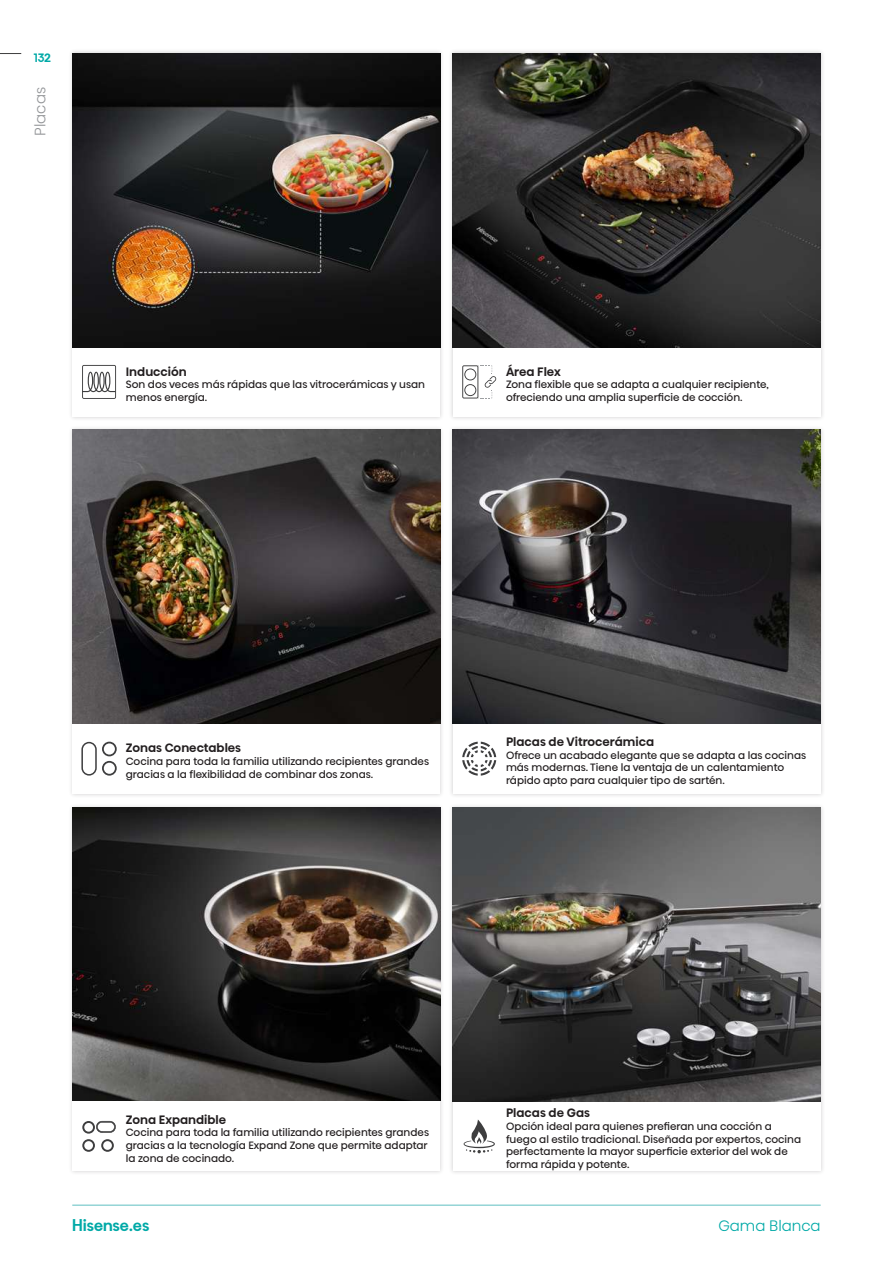
<style>
.page{position:relative;width:893px;height:1263px;background:#fff}
.page>*{position:absolute;margin:0;border:0;box-sizing:border-box;transform-origin:0 0}
.t1{font:500 15px "Hisense Alfabet";color:#00a9a7}
.t2{font:300 15px "Hisense Alfabet";color:#00a9a7}
.t3{font:300 15px "Hisense Alfabet";color:#939598}
.t4{font:500 12px "Hisense Alfabet";color:#231f20}
.t5{font:500 12px "Hisense Alfabet";color:#00a9a7}
.t6{font:10.5px/12.6px "Hisense Alfabet";color:#231f20}
</style>
<div class="page">
<svg style="left:0;top:53px;width:21px;height:1px"></svg>
<hr style="left:72px;top:1204px;width:749px;height:2px;background:#94d5d6">
<div style="left:68px;top:48px;width:377px;height:373px;background:#231f20;opacity:.2"></div>
<div style="left:72px;top:53px;width:368px;height:364px;background:#fff"></div>
<img style="left:72px;top:53px;width:368px;height:294px">
<div style="left:448px;top:48px;width:377px;height:373px;background:#231f20;opacity:.2"></div>
<div style="left:453px;top:53px;width:367px;height:364px;background:#fff"></div>
<img style="left:453px;top:53px;width:367px;height:294px">
<svg style="left:82px;top:365px;width:34px;height:34px"></svg>
<div style="left:68px;top:425px;width:377px;height:373px;background:#231f20;opacity:.2"></div>
<div style="left:72px;top:430px;width:368px;height:363px;background:#fff"></div>
<img style="left:72px;top:430px;width:368px;height:294px">
<div style="left:448px;top:425px;width:377px;height:373px;background:#231f20;opacity:.2"></div>
<div style="left:453px;top:430px;width:367px;height:363px;background:#fff"></div>
<img style="left:453px;top:430px;width:367px;height:293px">
<svg style="left:81px;top:742px;width:36px;height:34px"></svg>
<div style="left:68px;top:803px;width:377px;height:372px;background:#231f20;opacity:.2"></div>
<div style="left:72px;top:807px;width:368px;height:364px;background:#fff"></div>
<img style="left:72px;top:807px;width:368px;height:294px">
<div style="left:448px;top:803px;width:377px;height:372px;background:#231f20;opacity:.2"></div>
<div style="left:453px;top:807px;width:367px;height:364px;background:#fff"></div>
<img style="left:453px;top:807px;width:367px;height:294px">
<svg style="left:101px;top:1139px;width:13px;height:13px"></svg>
<svg style="left:82px;top:1139px;width:13px;height:13px"></svg>
<svg style="left:82px;top:1121px;width:34px;height:12px"></svg>
<svg style="left:464px;top:1119px;width:31px;height:34px"></svg>
<svg style="left:462px;top:742px;width:34px;height:34px"></svg>
<svg style="left:462px;top:365px;width:34px;height:34px"></svg>
<p class="t5" style="left:34px;top:49px;width:19px">132</p>
<h1 class="t3" style="left:26px;top:136px;width:50px;rotate:-90deg">Placas</h1>
<p class="t4" style="left:126px;top:363px;width:62px">Inducción</p>
<p class="t6" style="left:126px;top:377px;width:301px">Son dos veces más rápidas que las vitrocerámicas y usan menos energía.</p>
<p class="t4" style="left:506px;top:363px;width:56px">Área Flex</p>
<p class="t6" style="left:506px;top:377px;width:264px">Zona flexible que se adapta a cualquier recipiente, ofreciendo una amplia superficie de cocción.</p>
<p class="t4" style="left:126px;top:739px;width:117px">Zonas Conectables</p>
<p class="t6" style="left:126px;top:754px;width:305px">Cocina para toda la familia utilizando recipientes grandes gracias a la flexibilidad de combinar dos zonas.</p>
<p class="t4" style="left:506px;top:733px;width:150px">Placas de Vitrocerámica</p>
<p class="t6" style="left:506px;top:747px;width:302px">Ofrece un acabado elegante que se adapta a las cocinas más modernas. Tiene la ventaja de un calentamiento rápido apto para cualquier tipo de sartén.</p>
<p class="t4" style="left:126px;top:1111px;width:102px">Zona Expandible</p>
<p class="t6" style="left:126px;top:1125px;width:305px">Cocina para toda la familia utilizando recipientes grandes gracias a la tecnología Expand Zone que permite adaptar la zona de cocinado.</p>
<p class="t4" style="left:506px;top:1104px;width:86px">Placas de Gas</p>
<p class="t6" style="left:506px;top:1119px;width:297px">Opción ideal para quienes prefieran una cocción a fuego al estilo tradicional. Diseñada por expertos, cocina perfectamente la mayor superficie exterior del wok de forma rápida y potente.</p>
<h1 class="t1" style="left:72px;top:1215px;width:79px">Hisense.es</h1>
<h1 class="t2" style="left:718px;top:1212px;width:104px">Gama Blanca</h1>
</div>
